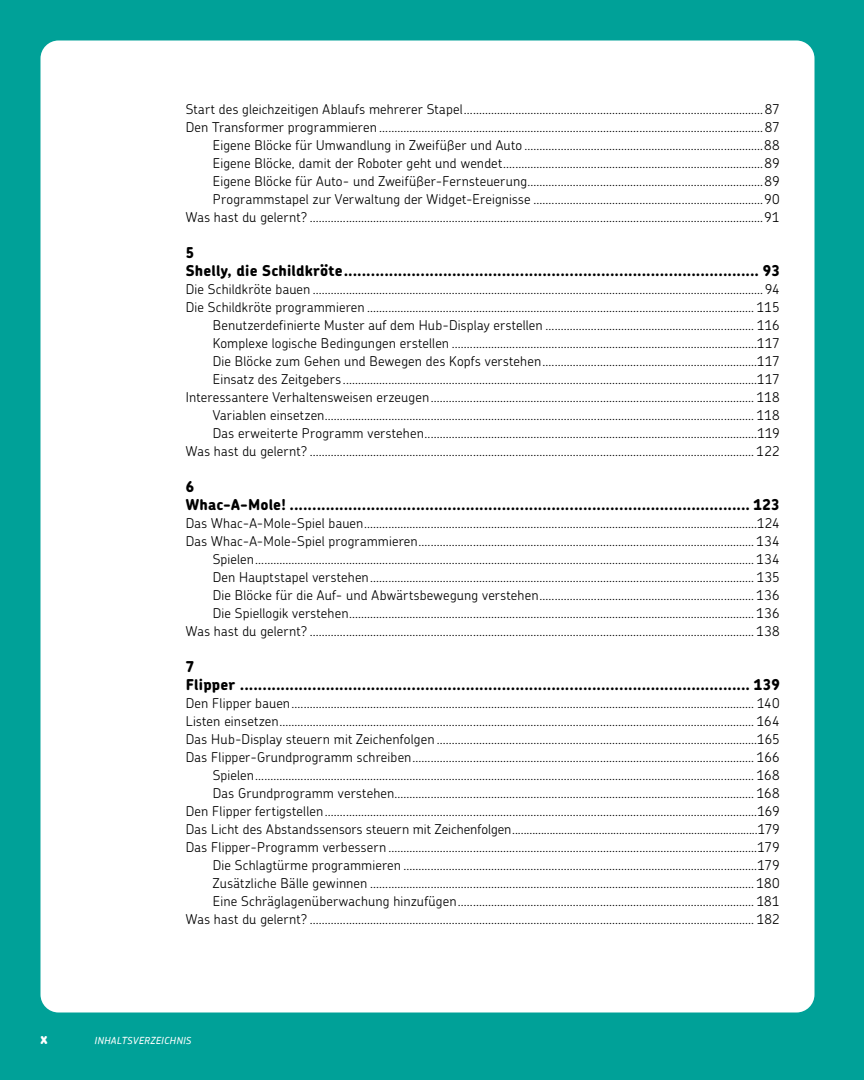
<style>
.page{position:relative;width:864px;height:1080px;background:#00a198}
.page>*{position:absolute;margin:0;border:0;box-sizing:border-box;transform-origin:0 0}
.t1{font:800 15px/18px "Chevin";letter-spacing:.01em;color:#000}
.t2{font:800 15px "Chevin";color:#fff}
.t3{font:300 13.5px "Chevin";letter-spacing:.01em;color:#000}
.t4{font:italic 500 9.75px "Chevin";letter-spacing:.035em;color:#fff}
</style>
<div class="page">
<div style="left:40px;top:40px;width:774px;height:972px;background:#fff;border-radius:18px"></div>
<p class="t3" style="left:186px;top:101px;width:596px">Start des gleichzeitigen Ablaufs mehrerer Stapel...................................................................................................87</p>
<p class="t3" style="left:186px;top:119px;width:596px">Den Transformer programmieren ...............................................................................................................................87</p>
<p class="t3" style="left:213px;top:137px;width:568px">Eigene Blöcke für Umwandlung in Zweifüßer und Auto ...............................................................................88</p>
<p class="t3" style="left:213px;top:155px;width:569px">Eigene Blöcke, damit der Roboter geht und wendet......................................................................................89</p>
<p class="t3" style="left:213px;top:173px;width:569px">Eigene Blöcke für Auto- und Zweifüßer-Fernsteuerung..............................................................................89</p>
<p class="t3" style="left:213px;top:191px;width:568px">Programmstapel zur Verwaltung der Widget-Ereignisse ............................................................................90</p>
<p class="t3" style="left:186px;top:209px;width:596px">Was hast du gelernt? ......................................................................................................................................................91</p>
<p class="t1" style="left:186px;top:244px;width:595px">5<br>Shelly, die Schildkröte............................................................................................ 93</p>
<p class="t3" style="left:186px;top:281px;width:595px">Die Schildkröte bauen .....................................................................................................................................................94</p>
<p class="t3" style="left:186px;top:299px;width:596px">Die Schildkröte programmieren ................................................................................................................................ 115</p>
<p class="t3" style="left:213px;top:317px;width:568px">Benutzerdefinierte Muster auf dem Hub-Display erstellen ..................................................................... 116</p>
<p class="t3" style="left:213px;top:335px;width:568px">Komplexe logische Bedingungen erstellen .....................................................................................................117</p>
<p class="t3" style="left:213px;top:353px;width:568px">Die Blöcke zum Gehen und Bewegen des Kopfs verstehen.......................................................................117</p>
<p class="t3" style="left:213px;top:371px;width:568px">Einsatz des Zeitgebers .........................................................................................................................................117</p>
<p class="t3" style="left:186px;top:389px;width:596px">Interessantere Verhaltensweisen erzeugen........................................................................................................... 118</p>
<p class="t3" style="left:213px;top:407px;width:569px">Variablen einsetzen.............................................................................................................................................. 118</p>
<p class="t3" style="left:213px;top:425px;width:569px">Das erweiterte Programm verstehen..............................................................................................................119</p>
<p class="t3" style="left:186px;top:443px;width:596px">Was hast du gelernt? ................................................................................................................................................... 122</p>
<p class="t1" style="left:186px;top:478px;width:595px">6<br>Whac-A-Mole! ...................................................................................................... 123</p>
<p class="t3" style="left:186px;top:515px;width:596px">Das Whac-A-Mole-Spiel bauen..................................................................................................................................124</p>
<p class="t3" style="left:186px;top:533px;width:596px">Das Whac-A-Mole-Spiel programmieren............................................................................................................... 134</p>
<p class="t3" style="left:213px;top:551px;width:569px">Spielen..................................................................................................................................................................... 134</p>
<p class="t3" style="left:213px;top:569px;width:568px">Den Hauptstapel verstehen............................................................................................................................... 135</p>
<p class="t3" style="left:213px;top:587px;width:569px">Die Blöcke für die Auf- und Abwärtsbewegung verstehen....................................................................... 136</p>
<p class="t3" style="left:213px;top:605px;width:569px">Die Spiellogik verstehen...................................................................................................................................... 136</p>
<p class="t3" style="left:186px;top:623px;width:596px">Was hast du gelernt? ................................................................................................................................................... 138</p>
<p class="t1" style="left:186px;top:658px;width:595px">7<br>Flipper ................................................................................................................. 139</p>
<p class="t3" style="left:186px;top:695px;width:595px">Den Flipper bauen......................................................................................................................................................... 140</p>
<p class="t3" style="left:186px;top:713px;width:595px">Listen einsetzen............................................................................................................................................................. 164</p>
<p class="t3" style="left:186px;top:731px;width:595px">Das Hub-Display steuern mit Zeichenfolgen ..........................................................................................................165</p>
<p class="t3" style="left:186px;top:749px;width:595px">Das Flipper-Grundprogramm schreiben................................................................................................................. 166</p>
<p class="t3" style="left:213px;top:767px;width:568px">Spielen..................................................................................................................................................................... 168</p>
<p class="t3" style="left:213px;top:785px;width:568px">Das Grundprogramm verstehen....................................................................................................................... 168</p>
<p class="t3" style="left:186px;top:803px;width:595px">Den Flipper fertigstellen...............................................................................................................................................169</p>
<p class="t3" style="left:186px;top:821px;width:595px">Das Licht des Abstandssensors steuern mit Zeichenfolgen.....................................................................................179</p>
<p class="t3" style="left:186px;top:839px;width:595px">Das Flipper-Programm verbessern ..........................................................................................................................179</p>
<p class="t3" style="left:213px;top:857px;width:568px">Die Schlagtürme programmieren .....................................................................................................................179</p>
<p class="t3" style="left:213px;top:875px;width:568px">Zusätzliche Bälle gewinnen ............................................................................................................................... 180</p>
<p class="t3" style="left:213px;top:893px;width:568px">Eine Schräglagenüberwachung hinzufügen.................................................................................................. 181</p>
<p class="t3" style="left:186px;top:911px;width:596px">Was hast du gelernt? ................................................................................................................................................... 182</p>
<p class="t2" style="left:40px;top:1029px;width:9px">x</p>
<p class="t4" style="left:94px;top:1034px;width:98px">INHALTSVERZEICHNIS</p>
</div>
